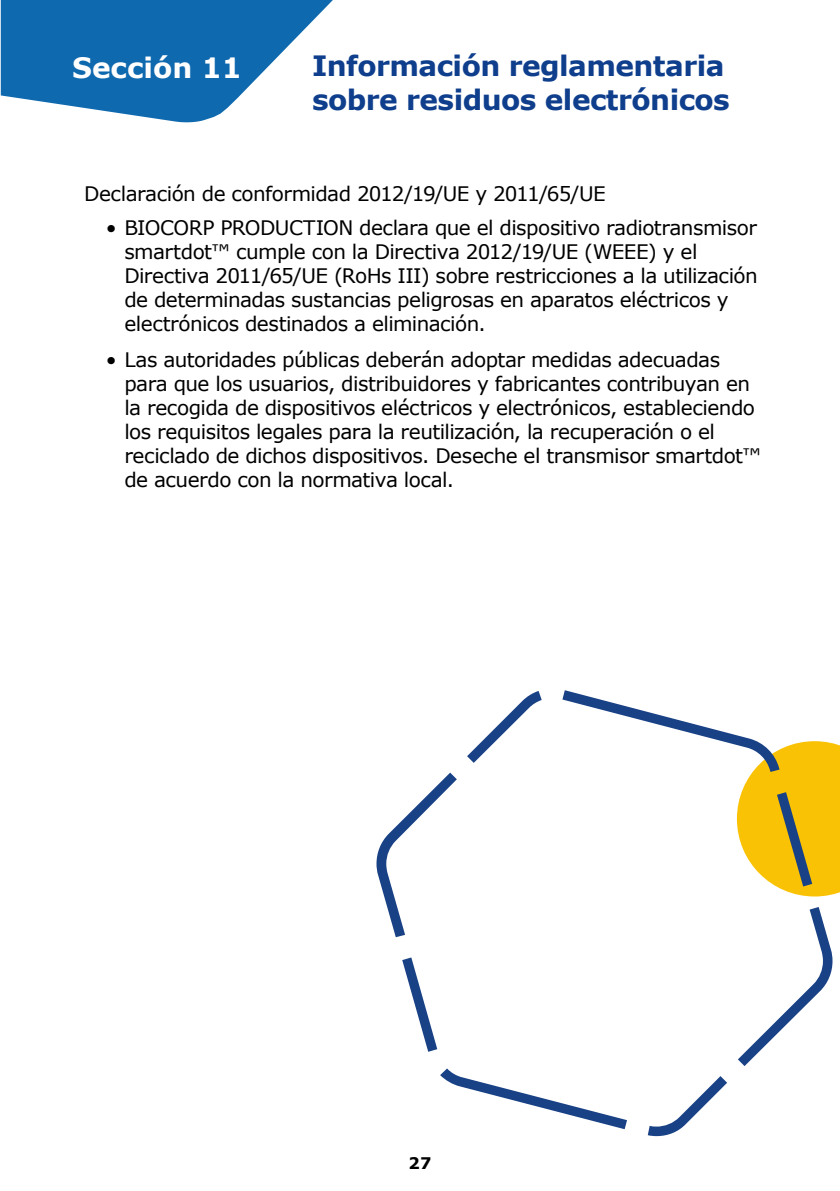
<style>
.page{position:relative;width:840px;height:1191px;background:#fff}
.page>*{position:absolute;margin:0;border:0;box-sizing:border-box;transform-origin:0 0}
.t1{font:700 28px/33.6px "Verdana";letter-spacing:-.02em;color:#0e3e8c}
.t2{font:700 28px "Verdana";color:#fff}
.t3{font:20px/24px "Verdana";letter-spacing:-.025em;color:#000}
.t4{font:700 16px "Verdana";color:#000101}
</style>
<div class="page">
<svg style="left:1px;top:0;width:332px;height:122px;fill:#0f69af"></svg>
<svg style="left:832px;top:743px;width:7px;height:152px"></svg>
<svg style="left:376px;top:690px;width:456px;height:446px"></svg>
<h1 class="t2" style="left:72px;top:49px;width:171px">Sección 11</h1>
<h1 class="t1" style="left:312px;top:49px;width:419px">Información reglamentaria sobre residuos electrónicos</h1>
<p class="t3" style="left:84px;top:182px;width:523px">Declaración de conformidad 2012/19/UE y 2011/65/UE</p>
<p class="t3" style="left:124px;top:215px;width:634px;text-indent:-18px">• BIOCORP PRODUCTION declara que el dispositivo radiotransmisor smartdot™ cumple con la Directiva 2012/19/UE (WEEE) y el Directiva 2011/65/UE (RoHs III) sobre restricciones a la utilización de determinadas sustancias peligrosas en aparatos eléctricos y electrónicos destinados a eliminación.</p>
<p class="t3" style="left:124px;top:348px;width:638px;text-indent:-18px">• Las autoridades públicas deberán adoptar medidas adecuadas para que los usuarios, distribuidores y fabricantes contribuyan en la recogida de dispositivos eléctricos y electrónicos, estableciendo los requisitos legales para la reutilización, la recuperación o el reciclado de dichos dispositivos. Deseche el transmisor smartdot™ de acuerdo con la normativa local.</p>
<p class="t4" style="left:408px;top:1152px;width:24px">27</p>
</div>
